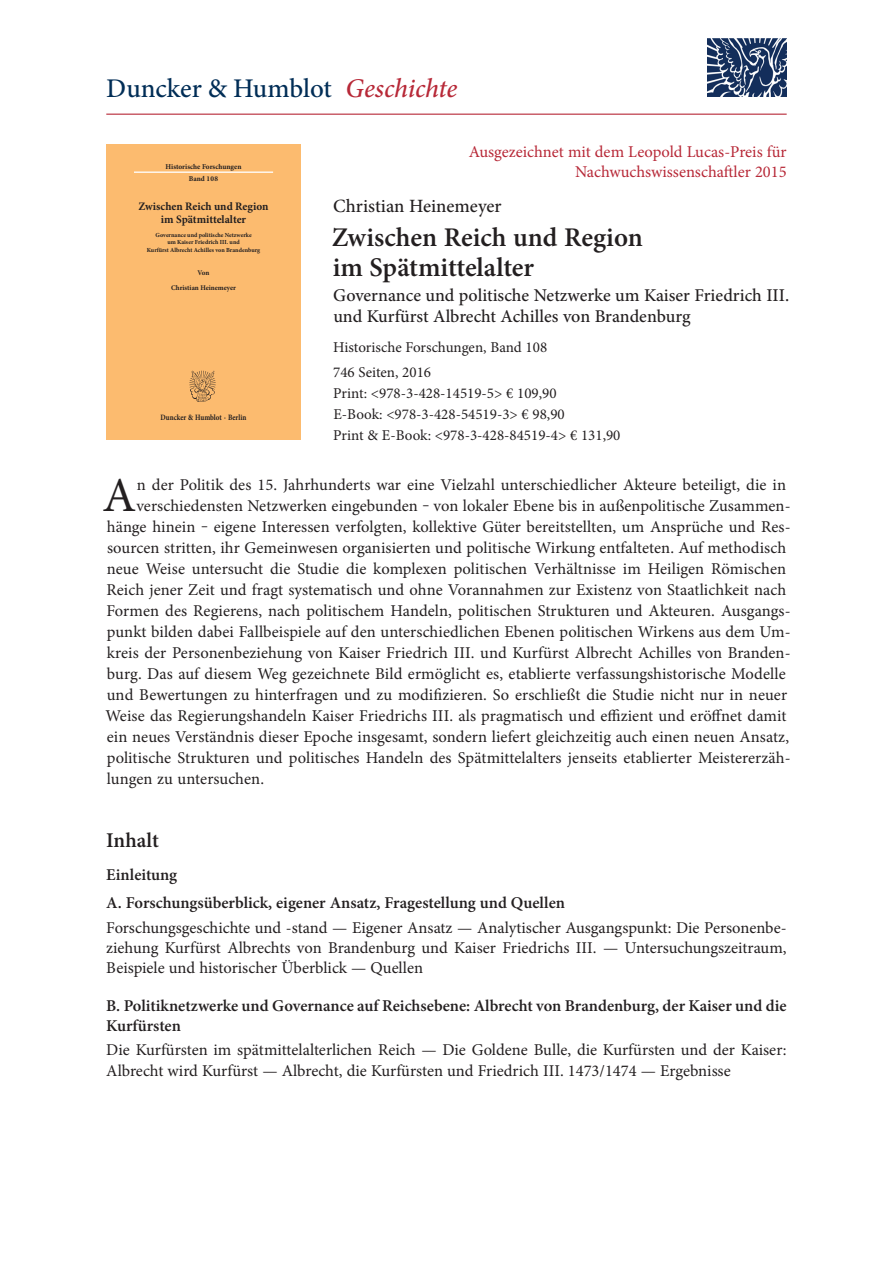
<style>
.page{position:relative;width:893px;height:1263px;background:#fff}
.page>*{position:absolute;margin:0;border:0;box-sizing:border-box;transform-origin:0 0}
.t1{font:48.75px "Minion Pro";color:#231f20}
.t2{font:600 27px/30px "Minion Pro";letter-spacing:-.005em;color:#231f20}
.t3{font:500 27px "Minion Pro";letter-spacing:-.005em;color:#002d56}
.t4{font:600 21px "Minion Pro";color:#231f20}
.t5{font:500 18.75px "Minion Pro";color:#231f20}
.t6{font:500 18px/21px "Minion Pro";color:#231f20}
.t7{font:16.5px/20.2px "Minion Pro";letter-spacing:.005em;color:#231f20;text-align:justify}
.t8{font:600 16.5px/28.8px "Minion Pro";letter-spacing:-.005em;color:#231f20}
.t9{font:16.5px/20.2px "Minion Pro";color:#b72837;text-align:right}
.t10{font:15px/21px "Minion Pro";color:#231f20}
.t11{font:700 11.4px/12.6px "Minion Pro";color:#231f20;text-align:center}
.t12{font:700 8.1px "Minion Pro";letter-spacing:-.005em;color:#231f20;scale:.86 1}
.t13{font:700 7.35px/11.9px "Minion Pro";color:#231f20;text-align:center}
.t14{font:700 7.2px/14.5px "Minion Pro";color:#231f20;text-align:center}
.t15{font:700 6.15px/7.5px "Minion Pro";color:#231f20;text-align:center}
.s1{font-style:italic;color:#b72837}
</style>
<div class="page">
<div style="left:106px;top:145px;width:195px;height:295px;background:#fcbb6f"></div>
<hr style="left:134px;top:172px;width:139px;height:1px;background:#fff">
<img style="left:189px;top:370px;width:27px;height:32px">
<img style="left:707px;top:38px;width:79px;height:59px">
<hr style="left:106px;top:114px;width:681px;height:1px;background:#b72837">
<h2 class="t3" style="left:106px;top:70px;width:353px">Duncker &amp; Humblot <span class="s1">Geschichte</span></h2>
<p class="t13" style="left:166px;top:160px;width:77px">Historische Forschungen<br>Band 108</p>
<p class="t11" style="left:139px;top:200px;width:132px">Zwischen Reich und Region im Spätmittelalter</p>
<p class="t15" style="left:147px;top:231px;width:115px">Governance und politische Netzwerke<br>um Kaiser Friedrich III. und<br>Kurfürst Albrecht Achilles von Brandenburg</p>
<p class="t14" style="left:171px;top:266px;width:67px">Von<br>Christian Heinemeyer</p>
<p class="t12" style="left:160px;top:412px;width:102px">Duncker &amp; Humblot · Berlin</p>
<p class="t9" style="left:469px;top:141px;width:320px">Ausgezeichnet mit dem Leopold Lucas-Preis für<br>Nachwuchswissenschaftler 2015</p>
<p class="t5" style="left:333px;top:193px;width:170px">Christian Heinemeyer</p>
<h2 class="t2" style="left:332px;top:222px;width:312px">Zwischen Reich und Region im Spätmittelalter</h2>
<p class="t6" style="left:333px;top:285px;width:457px">Governance und politische Netzwerke um Kaiser Friedrich III. und Kurfürst Albrecht Achilles von Brandenburg</p>
<p class="t10" style="left:333px;top:334px;width:216px;line-height:25.2px">Historische Forschungen, Band 108<br>746 Seiten, 2016</p>
<p class="t10" style="left:333px;top:383px;width:289px">Print: &lt;978-3-428-14519-5&gt; € 109,90<br>E-Book: &lt;978-3-428-54519-3&gt; € 98,90<br>Print &amp; E-Book: &lt;978-3-428-84519-4&gt; € 131,90</p>
<h1 class="t1" style="left:102px;top:463px;width:35px">A</h1>
<p class="t7" style="left:137px;top:475px;width:651px">n der Politik des 15. Jahrhunderts war eine Vielzahl unterschiedlicher Akteure beteiligt, die in</p>
<p class="t7" style="left:136px;top:496px;width:656px">verschiedensten Netzwerken eingebunden ‒ von lokaler Ebene bis in außenpolitische Zusammen-</p>
<p class="t7" style="left:107px;top:517px;width:685px">hänge hinein ‒ eigene Interessen verfolgten, kollektive Güter bereitstellten, um Ansprüche und Res-</p>
<p class="t7" style="left:107px;top:538px;width:681px">sourcen stritten, ihr Gemeinwesen organisierten und politische Wirkung entfalteten. Auf methodisch</p>
<p class="t7" style="left:107px;top:559px;width:681px">neue Weise untersucht die Studie die komplexen politischen Verhältnisse im Heiligen Römischen</p>
<p class="t7" style="left:106px;top:580px;width:681px">Reich jener Zeit und fragt systematisch und ohne Vorannahmen zur Existenz von Staatlichkeit nach</p>
<p class="t7" style="left:106px;top:601px;width:686px">Formen des Regierens, nach politischem Handeln, politischen Strukturen und Akteuren. Ausgangs-</p>
<p class="t7" style="left:107px;top:622px;width:685px">punkt bilden dabei Fallbeispiele auf den unterschiedlichen Ebenen politischen Wirkens aus dem Um-</p>
<p class="t7" style="left:107px;top:643px;width:685px">kreis der Personenbeziehung von Kaiser Friedrich III. und Kurfürst Albrecht Achilles von Branden-</p>
<p class="t7" style="left:107px;top:664px;width:680px">burg. Das auf diesem Weg gezeichnete Bild ermöglicht es, etablierte verfassungshistorische Modelle</p>
<p class="t7" style="left:107px;top:685px;width:682px">und Bewertungen zu hinterfragen und zu modifizieren. So erschließt die Studie nicht nur in neuer</p>
<p class="t7" style="left:105px;top:706px;width:682px">Weise das Regierungshandeln Kaiser Friedrichs III. als pragmatisch und effizient und eröffnet damit</p>
<p class="t7" style="left:107px;top:727px;width:684px">ein neues Verständnis dieser Epoche insgesamt, sondern liefert gleichzeitig auch einen neuen Ansatz,</p>
<p class="t7" style="left:107px;top:748px;width:685px">politische Strukturen und politisches Handeln des Spätmittelalters jenseits etablierter Meistererzäh-</p>
<p class="t7" style="left:107px;top:769px;width:159px">lungen zu untersuchen.</p>
<p class="t4" style="left:106px;top:825px;width:54px">Inhalt</p>
<p class="t8" style="left:106px;top:860px;width:460px">Einleitung<br>A. Forschungsüberblick, eigener Ansatz, Fragestellung und Quellen</p>
<p class="t7" style="left:106px;top:917px;width:682px">Forschungsgeschichte und -stand — Eigener Ansatz — Analytischer Ausgangspunkt: Die Personenbe&shy;ziehung Kurfürst Albrechts von Brandenburg und Kaiser Friedrichs III. — Untersuchungszeitraum, Beispiele und historischer Überblick — Quellen</p>
<p class="t8" style="left:106px;top:995px;width:682px;line-height:20.2px">B. Politiknetzwerke und Governance auf Reichsebene: Albrecht von Brandenburg, der Kaiser und die<br>Kurfürsten</p>
<p class="t7" style="left:106px;top:1040px;width:682px">Die Kurfürsten im spätmittelalterlichen Reich — Die Goldene Bulle, die Kurfürsten und der Kaiser:<br>Albrecht wird Kurfürst — Albrecht, die Kurfürsten und Friedrich III. 1473/1474 — Ergebnisse</p>
</div>
